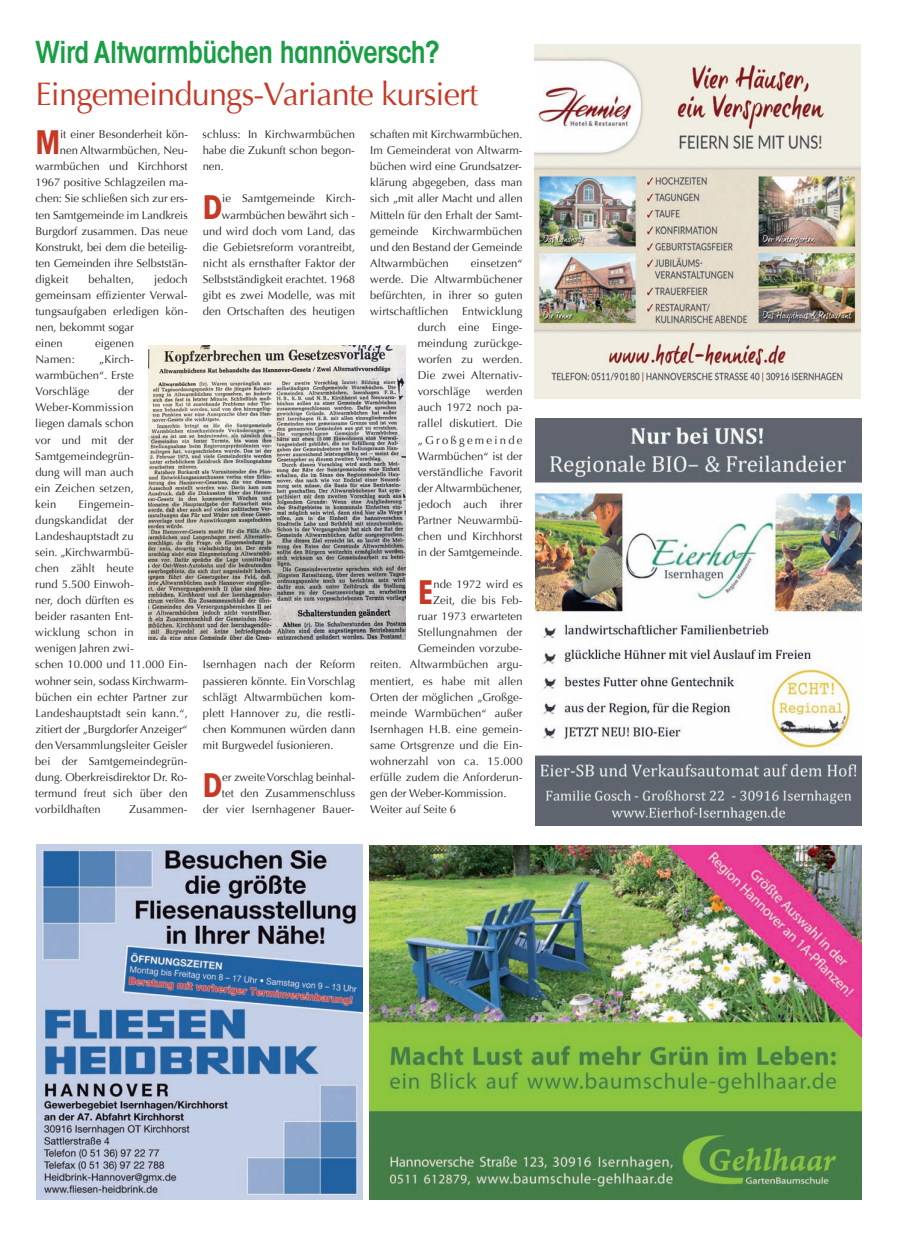
<style>
.page{position:relative;width:897px;height:1238px;background:#fff}
.page>*{position:absolute;margin:0;border:0;box-sizing:border-box;transform-origin:0 0}
.t1{font:32.5px "Optima";letter-spacing:-.025em;color:#c73927}
.t2{font:700 condensed 32.12px "ITC Avant Garde Std";color:#c73927}
.t3{font:600 condensed 30px "ITC Avant Garde Std";letter-spacing:-.02em;color:#199e44}
.t4{font:11.25px/16.1px "Optima";letter-spacing:.01em;color:#231f20;text-align:justify}
</style>
<div class="page">
<img style="left:369px;top:845px;width:492px;height:355px">
<img style="left:148px;top:345px;width:257px;height:294px">
<img style="left:36px;top:845px;width:326px;height:354px">
<img style="left:535px;top:418px;width:326px;height:408px">
<img style="left:534px;top:44px;width:326px;height:354px">
<h3 class="t3" style="left:35px;top:41px;width:406px">Wird Altwarmbüchen hannöversch?</h3>
<h1 class="t1" style="left:35px;top:76px;width:444px">Eingemeindungs-Variante kursiert</h1>
<h2 class="t2" style="left:35px;top:130px;width:26px">M</h2>
<p class="t4" style="left:60px;top:126px;width:129px">it einer Besonderheit kön-</p>
<p class="t4" style="left:370px;top:126px;width:154px">schaften mit Kirchwarmbüchen.<br>Im Gemeinderat von Altwarm&shy;büchen wird eine Grundsatzer&shy;klärung abgegeben, dass man sich „mit aller Macht und allen Mitteln für den Erhalt der Samt&shy;gemeinde Kirchwarmbüchen und den Bestand der Gemeinde Altwarmbüchen</p>
<p class="t4" style="left:203px;top:126px;width:154px">schluss: In Kirchwarmbüchen habe die Zukunft schon begon&shy;nen.</p>
<h2 class="t2" style="left:203px;top:195px;width:21px">D</h2>
<p class="t4" style="left:60px;top:143px;width:129px">nen Altwarmbüchen, Neu-</p>
<p class="t4" style="left:35px;top:159px;width:154px">warmbüchen und Kirchhorst</p>
<p class="t4" style="left:35px;top:175px;width:154px">1967 positive Schlagzeilen ma-</p>
<p class="t4" style="left:35px;top:191px;width:154px">chen: Sie schließen sich zur ers-</p>
<p class="t4" style="left:36px;top:207px;width:154px">ten Samtgemeinde im Landkreis</p>
<p class="t4" style="left:35px;top:223px;width:154px">Burgdorf zusammen. Das neue</p>
<p class="t4" style="left:35px;top:239px;width:154px">Konstrukt, bei dem die beteilig-</p>
<p class="t4" style="left:35px;top:255px;width:154px">ten Gemeinden ihre Selbststän-</p>
<p class="t4" style="left:35px;top:271px;width:35px">digkeit</p>
<p class="t4" style="left:88px;top:271px;width:47px">behalten,</p>
<p class="t4" style="left:203px;top:191px;width:154px;text-align:right">ie Samtgemeinde Kirch&shy;warmbüchen bewährt sich - und wird doch vom Land, das die Gebietsreform vorantreibt, nicht als ernsthafter Faktor der<br>Selbstständigkeit erachtet. 1968 gibt es zwei Modelle, was mit den Ortschaften des heutigen</p>
<p class="t4" style="left:471px;top:255px;width:53px">einsetzen“</p>
<p class="t4" style="left:370px;top:271px;width:154px">werde. Die Altwarmbüchener</p>
<p class="t4" style="left:370px;top:287px;width:154px">befürchten, in ihrer so guten</p>
<p class="t4" style="left:370px;top:303px;width:154px">wirtschaftlichen Entwicklung</p>
<p class="t4" style="left:417px;top:319px;width:106px">durch eine Einge-</p>
<p class="t4" style="left:418px;top:335px;width:106px">meindung zurückge-</p>
<p class="t4" style="left:418px;top:351px;width:106px">worfen zu werden.</p>
<p class="t4" style="left:418px;top:367px;width:106px">Die zwei Alternativ-</p>
<p class="t4" style="left:418px;top:383px;width:54px">vorschläge</p>
<p class="t4" style="left:35px;top:271px;width:154px;text-align:left;text-indent:119px">jedoch gemeinsam effizienter Verwal&shy;tungsaufgaben erledigen kön&shy;nen, bekommt sogar<br>einen</p>
<p class="t4" style="left:95px;top:335px;width:40px">eigenen</p>
<p class="t4" style="left:35px;top:351px;width:100px;text-indent:64px">„Kirch&shy;warmbüchen“. Erste Vorschläge</p>
<p class="t4" style="left:35px;top:351px;width:41px">Namen:</p>
<p class="t4" style="left:35px;top:383px;width:100px;text-indent:83px">der Weber-Kommission liegen damals schon vor und mit der Samtgemeindegrün&shy;dung will man auch ein Zeichen setzen, kein</p>
<p class="t4" style="left:417px;top:383px;width:106px;text-indent:68px">werden auch 1972 noch pa&shy;rallel diskutiert. Die „Großgemeinde Warmbüchen“ ist der verständliche Favorit der Altwarmbüchener, jedoch auch ihrer Partner Neuwarmbü&shy;chen und Kirchhorst in der Samtgemeinde.</p>
<h2 class="t2" style="left:417px;top:580px;width:18px">E</h2>
<p class="t4" style="left:433px;top:576px;width:91px">nde 1972 wird es</p>
<p class="t4" style="left:35px;top:496px;width:154px;text-align:left;text-indent:43px">Eingemein&shy;dungskandidat der<br>Landeshauptstadt zu<br>sein. „Kirchwarmbü-<br>chen zählt heute<br>rund 5.500 Einwoh-<br>ner, doch dürften es<br>beider rasanten Ent-<br>wicklung schon in<br>wenigen Jahren zwi-<br>schen 10.000 und 11.000 Ein&shy;wohner sein, sodass Kirchwarm&shy;büchen ein echter Partner zur<br>Landeshauptstadt sein kann.“, zitiert der „Burgdorfer Anzeiger“ den Versammlungsleiter Geisler bei der Samtgemeindegrün&shy;dung. Oberkreisdirektor Dr. Ro&shy;termund freut sich über den vorbildhaften</p>
<p class="t4" style="left:433px;top:592px;width:91px">Zeit, die bis Feb-</p>
<p class="t4" style="left:417px;top:608px;width:106px">ruar 1973 erwarteten</p>
<p class="t4" style="left:417px;top:624px;width:106px">Stellungnahmen der</p>
<p class="t4" style="left:417px;top:641px;width:106px">Gemeinden vorzube-</p>
<p class="t4" style="left:370px;top:657px;width:154px">reiten. Altwarmbüchen argu-</p>
<p class="t4" style="left:370px;top:673px;width:154px">mentiert, es habe mit allen</p>
<p class="t4" style="left:370px;top:689px;width:154px">Orten der möglichen „Großge-</p>
<p class="t4" style="left:370px;top:705px;width:154px">meinde Warmbüchen“ außer</p>
<p class="t4" style="left:370px;top:721px;width:154px">Isernhagen H.B. eine gemein-</p>
<p class="t4" style="left:370px;top:737px;width:154px">same Ortsgrenze und die Ein-</p>
<p class="t4" style="left:370px;top:753px;width:154px">wohnerzahl von ca. 15.000</p>
<p class="t4" style="left:370px;top:769px;width:154px">erfülle zudem die Anforderun-</p>
<p class="t4" style="left:370px;top:785px;width:138px">gen der Weber-Kommission.</p>
<p class="t4" style="left:370px;top:801px;width:87px">Weiter auf Seite 6</p>
<p class="t4" style="left:203px;top:657px;width:154px">Isernhagen nach der Reform passieren könnte. Ein Vorschlag schlägt Altwarmbüchen kom&shy;plett Hannover zu, die restli&shy;chen Kommunen würden dann mit Burgwedel fusionieren.</p>
<h2 class="t2" style="left:203px;top:773px;width:21px">D</h2>
<p class="t4" style="left:203px;top:769px;width:154px;text-align:right">er zweite Vorschlag beinhal-<br>tet den Zusammenschluss<br>der vier Isernhagener Bauer-</p>
<p class="t4" style="left:129px;top:801px;width:60px">Zusammen-</p>
</div>
